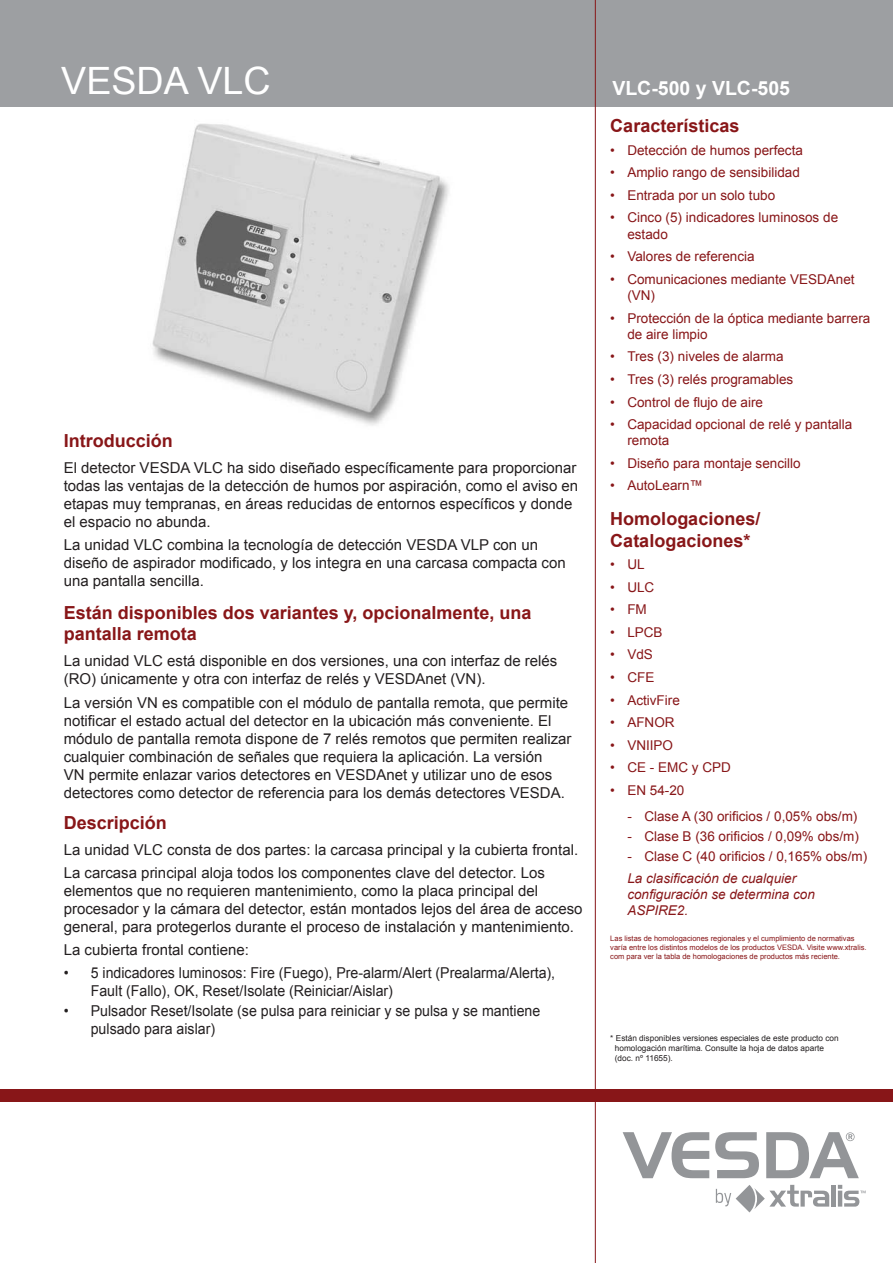
<style>
.page{position:relative;width:893px;height:1263px;background:#fff}
.page>*{position:absolute;margin:0;border:0;box-sizing:border-box;transform-origin:0 0}
.t1{font:37.65px "Arial";color:#fff}
.t2{font:700 19.5px "Arial";color:#fff}
.t3{font:700 18px/21.6px "Arial";color:#881618}
.t4{font:15px/18px "Arial";color:#231f20}
.t5{font:15px/18px "Arial";color:#231f20;scale:.94 1}
.t6{font:13.5px/16.2px "Arial";color:#881618}
.t7{font:italic 13.5px/15.8px "Arial";color:#881618}
.t8{font:8.25px/9.8px "Arial";color:#231f20}
.t9{font:7.5px/9px "Arial";color:#881618}
</style>
<div class="page">
<div style="left:0;top:0;width:893px;height:106px;background:#9d9fa2"></div>
<hr style="left:595px;top:0;width:1px;height:1263px;background:#881618">
<div style="left:0;top:1089px;width:893px;height:12px;background:#881618"></div>
<svg style="left:623px;top:1132px;width:86px;height:46px"></svg>
<svg style="left:715px;top:1132px;width:44px;height:46px"></svg>
<svg style="left:766px;top:1132px;width:93px;height:46px"></svg>
<div style="left:831px;top:1185px;width:5px;height:21px;background:#939598"></div>
<svg style="left:716px;top:1185px;width:113px;height:27px"></svg>
<svg style="left:838px;top:1185px;width:28px;height:21px"></svg>
<img style="left:152px;top:123px;width:297px;height:303px">
<h1 class="t1" style="left:61px;top:57px;width:211px">VESDA VLC</h1>
<p class="t3" style="left:64px;top:430px;width:111px">Introducción</p>
<p class="t4" style="left:64px;top:459px;width:516px">El detector VESDA VLC ha sido diseñado específicamente para proporcionar todas las ventajas de la detección de humos por aspiración, como el aviso en etapas muy tempranas, en áreas reducidas de entornos específicos y donde el espacio no abunda.</p>
<p class="t4" style="left:64px;top:536px;width:503px">La unidad VLC combina la tecnología de detección VESDA VLP con un diseño de aspirador modificado, y los integra en una carcasa compacta con una pantalla sencilla.</p>
<p class="t3" style="left:64px;top:602px;width:469px">Están disponibles dos variantes y, opcionalmente, una pantalla remota</p>
<p class="t4" style="left:64px;top:652px;width:495px">La unidad VLC está disponible en dos versiones, una con interfaz de relés (RO) únicamente y otra con interfaz de relés y VESDAnet (VN).</p>
<p class="t4" style="left:64px;top:693px;width:509px">La versión VN es compatible con el módulo de pantalla remota, que permite notificar el estado actual del detector en la ubicación más conveniente. El módulo de pantalla remota dispone de 7 relés remotos que permiten realizar cualquier combinación de señales que requiera la aplicación. La versión<br>VN permite enlazar varios detectores en VESDAnet y utilizar uno de esos detectores como detector de referencia para los demás detectores VESDA.</p>
<p class="t3" style="left:64px;top:812px;width:105px">Descripción</p>
<p class="t4" style="left:64px;top:838px;width:516px;line-height:23.1px">La unidad VLC consta de dos partes: la carcasa principal y la cubierta frontal.<br>La carcasa principal aloja todos los componentes clave del detector. Los</p>
<p class="t4" style="left:64px;top:882px;width:520px">elementos que no requieren mantenimiento, como la placa principal del procesador y la cámara del detector, están montados lejos del área de acceso general, para protegerlos durante el proceso de instalación y mantenimiento.</p>
<p class="t4" style="left:64px;top:941px;width:187px">La cubierta frontal contiene:</p>
<p class="t5" style="left:91px;top:964px;width:496px;text-indent:-27px">• 5 indicadores luminosos: Fire (Fuego), Pre-alarm/Alert (Prealarma/Alerta),<br>Fault (Fallo), OK, Reset/Isolate (Reiniciar/Aislar)</p>
<p class="t5" style="left:91px;top:1002px;width:480px;text-indent:-27px">• Pulsador Reset/Isolate (se pulsa para reiniciar y se pulsa y se mantiene pulsado para aislar)</p>
<h2 class="t2" style="left:612px;top:75px;width:179px">VLC-500 y VLC-505</h2>
<p class="t3" style="left:610px;top:116px;width:131px">Características</p>
<p class="t6" style="left:610px;top:142px;width:194px">• Detección de humos perfecta</p>
<p class="t6" style="left:610px;top:165px;width:191px">• Amplio rango de sensibilidad</p>
<p class="t6" style="left:610px;top:187px;width:166px">• Entrada por un solo tubo</p>
<p class="t6" style="left:627px;top:210px;width:212px;text-indent:-17px">• Cinco (5) indicadores luminosos de estado</p>
<p class="t6" style="left:610px;top:249px;width:146px">• Valores de referencia</p>
<p class="t6" style="left:627px;top:271px;width:229px;text-indent:-17px">• Comunicaciones mediante VESDAnet (VN)</p>
<p class="t6" style="left:627px;top:310px;width:245px;text-indent:-17px">• Protección de la óptica mediante barrera de aire limpio</p>
<p class="t6" style="left:610px;top:349px;width:175px">• Tres (3) niveles de alarma</p>
<p class="t6" style="left:610px;top:371px;width:185px">• Tres (3) relés programables</p>
<p class="t6" style="left:610px;top:394px;width:154px">• Control de flujo de aire</p>
<p class="t6" style="left:627px;top:416px;width:227px;text-indent:-17px">• Capacidad opcional de relé y pantalla remota</p>
<p class="t6" style="left:610px;top:455px;width:192px">• Diseño para montaje sencillo</p>
<p class="t6" style="left:610px;top:478px;width:94px">• AutoLearn™</p>
<p class="t3" style="left:610px;top:508px;width:152px">Homologaciones/<br>Catalogaciones*</p>
<p class="t6" style="left:610px;top:556px;width:36px">• UL</p>
<p class="t6" style="left:610px;top:579px;width:46px">• ULC</p>
<p class="t6" style="left:610px;top:601px;width:38px">• FM</p>
<p class="t6" style="left:610px;top:624px;width:54px">• LPCB</p>
<p class="t6" style="left:610px;top:647px;width:44px">• VdS</p>
<p class="t6" style="left:610px;top:669px;width:46px">• CFE</p>
<p class="t6" style="left:610px;top:692px;width:71px">• ActivFire</p>
<p class="t6" style="left:610px;top:714px;width:66px">• AFNOR</p>
<p class="t6" style="left:610px;top:737px;width:64px">• VNIIPO</p>
<p class="t6" style="left:610px;top:759px;width:122px">• CE - EMC y CPD</p>
<p class="t6" style="left:610px;top:782px;width:76px">• EN 54-20</p>
<p class="t6" style="left:627px;top:808px;width:232px">- Clase A (30 orificios / 0,05% obs/m)</p>
<p class="t6" style="left:627px;top:828px;width:233px">- Clase B (36 orificios / 0,09% obs/m)</p>
<p class="t6" style="left:627px;top:848px;width:241px">- Clase C (40 orificios / 0,165% obs/m)</p>
<p class="t7" style="left:627px;top:871px;width:189px">La clasificación de cualquier configuración se determina con<br>ASPIRE2.</p>
<p class="t9" style="left:610px;top:934px;width:258px">Las listas de homologaciones regionales y el cumplimiento de normativas varía entre los distintos modelos de los productos VESDA. Visite www.xtralis. com para ver la tabla de homologaciones de productos más reciente.</p>
<p class="t8" style="left:615px;top:1034px;width:225px;text-indent:-5px">* Están disponibles versiones especiales de este producto con homologación marítima. Consulte la hoja de datos aparte (doc. nº 11655).</p>
</div>
